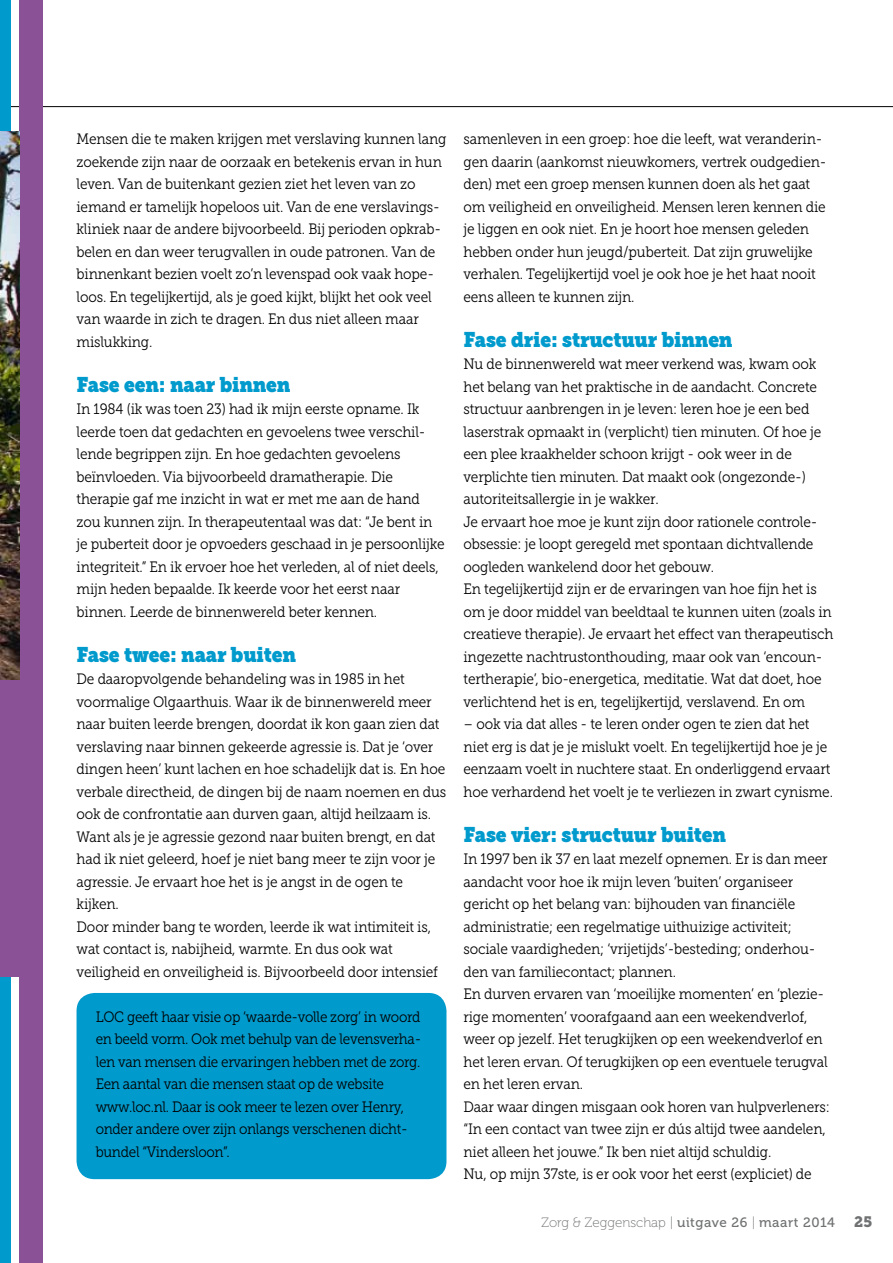
<style>
.page{position:relative;width:893px;height:1263px;background:#fff}
.page>*{position:absolute;margin:0;border:0;box-sizing:border-box;transform-origin:0 0}
.t1{font:21px "Museo Slab";letter-spacing:-.01em;color:#009acd;scale:.91 1}
.t2{font:15px/22.5px "Museo Slab 300";letter-spacing:-.01em;color:#000;scale:.91 1}
.t3{font:15px/22.5px "Museo Slab 300";letter-spacing:-.01em;color:#000;scale:.9 1}
.t4{font:15px "Museo Slab 900";color:#707172}
.t5{font:13.5px "Museo 100";color:#707172}
.s1{font-family:"Museo 500"}
</style>
<div class="page">
<hr style="left:0;top:106px;width:893px;height:1px;background:#000">
<div style="left:19px;top:0;width:24px;height:1263px;background:#8b5197"></div>
<div style="left:0;top:0;width:11px;height:1263px;background:#009acd"></div>
<div style="left:77px;top:993px;width:369px;height:186px;background:#009acd;border-radius:18px"></div>
<img style="left:0;top:132px;width:19px;height:548px">
<div style="left:0;top:680px;width:27px;height:297px;background:#8b5197"></div>
<p class="t2" style="left:77px;top:128px;width:408px">Mensen die te maken krijgen met verslaving kunnen lang zoekende zijn naar de oorzaak en betekenis ervan in hun leven. Van de buitenkant gezien ziet het leven van zo iemand er tamelijk hopeloos uit. Van de ene verslavings&shy;kliniek naar de andere bijvoorbeeld. Bij perioden opkrab&shy;belen en dan weer terugvallen in oude patronen. Van de binnenkant bezien voelt zo’n levenspad ook vaak hope&shy;loos. En tegelijkertijd, als je goed kijkt, blijkt het ook veel van waarde in zich te dragen. En dus niet alleen maar mislukking.</p>
<h1 class="t1" style="left:77px;top:372px;width:237px">Fase een: naar binnen</h1>
<p class="t2" style="left:77px;top:398px;width:406px">In 1984 (ik was toen 23) had ik mijn eerste opname. Ik leerde toen dat gedachten en gevoelens twee verschil&shy;lende begrippen zijn. En hoe gedachten gevoelens beïnvloeden. Via bijvoorbeeld dramatherapie. Die therapie gaf me inzicht in wat er met me aan de hand zou kunnen zijn. In therapeutentaal was dat: “Je bent in je puberteit door je opvoeders geschaad in je persoonlijke integriteit.” En ik ervoer hoe het verleden, al of niet deels, mijn heden bepaalde. Ik keerde voor het eerst naar binnen. Leerde de binnenwereld beter kennen.</p>
<h1 class="t1" style="left:77px;top:642px;width:243px">Fase twee: naar buiten</h1>
<p class="t2" style="left:77px;top:668px;width:408px">De daaropvolgende behandeling was in 1985 in het voormalige Olgaarthuis. Waar ik de binnenwereld meer naar buiten leerde brengen, doordat ik kon gaan zien dat verslaving naar binnen gekeerde agressie is. Dat je ‘over dingen heen’ kunt lachen en hoe schadelijk dat is. En hoe verbale directheid, de dingen bij de naam noemen en dus ook de confrontatie aan durven gaan, altijd heilzaam is.<br>Want als je je agressie gezond naar buiten brengt, en dat had ik niet geleerd, hoef je niet bang meer te zijn voor je agressie. Je ervaart hoe het is je angst in de ogen te kijken.<br>Door minder bang te worden, leerde ik wat intimiteit is, wat contact is, nabijheid, warmte. En dus ook wat veiligheid en onveiligheid is. Bijvoorbeeld door intensief</p>
<p class="t3" style="left:96px;top:1005px;width:363px">LOC geeft haar visie op ‘waarde-volle zorg’ in woord en beeld vorm. Ook met behulp van de levensverha&shy;len van mensen die ervaringen hebben met de zorg.<br>Een aantal van die mensen staat op de website www.loc.nl. Daar is ook meer te lezen over Henry, onder andere over zijn onlangs verschenen dicht&shy;bundel “Vindersloon”.</p>
<p class="t2" style="left:463px;top:128px;width:400px">samenleven in een groep: hoe die leeft, wat veranderin&shy;gen daarin (aankomst nieuwkomers, vertrek oudgedien&shy;den) met een groep mensen kunnen doen als het gaat om veiligheid en onveiligheid. Mensen leren kennen die je liggen en ook niet. En je hoort hoe mensen geleden hebben onder hun jeugd/puberteit. Dat zijn gruwelijke verhalen. Tegelijkertijd voel je ook hoe je het haat nooit eens alleen te kunnen zijn.</p>
<h1 class="t1" style="left:463px;top:327px;width:297px">Fase drie: structuur binnen</h1>
<p class="t2" style="left:463px;top:353px;width:408px">Nu de binnenwereld wat meer verkend was, kwam ook het belang van het praktische in de aandacht. Concrete structuur aanbrengen in je leven: leren hoe je een bed laserstrak opmaakt in (verplicht) tien minuten. Of hoe je een plee kraakhelder schoon krijgt - ook weer in de verplichte tien minuten. Dat maakt ook (ongezonde-) autoriteitsallergie in je wakker.<br>Je ervaart hoe moe je kunt zijn door rationele controle&shy;obsessie: je loopt geregeld met spontaan dichtvallende oogleden wankelend door het gebouw.<br>En tegelijkertijd zijn er de ervaringen van hoe fijn het is om je door middel van beeldtaal te kunnen uiten (zoals in creatieve therapie). Je ervaart het effect van therapeutisch ingezette nachtrustonthouding, maar ook van ‘encoun&shy;tertherapie’, bio-energetica, meditatie. Wat dat doet, hoe verlichtend het is en, tegelijkertijd, verslavend. En om</p>
<p class="t2" style="left:463px;top:713px;width:407px">– ook via dat alles - te leren onder ogen te zien dat het niet erg is dat je je mislukt voelt. En tegelijkertijd hoe je je eenzaam voelt in nuchtere staat. En onderliggend ervaart hoe verhardend het voelt je te verliezen in zwart cynisme.</p>
<h1 class="t1" style="left:463px;top:822px;width:290px">Fase vier: structuur buiten</h1>
<p class="t2" style="left:463px;top:848px;width:404px">In 1997 ben ik 37 en laat mezelf opnemen. Er is dan meer aandacht voor hoe ik mijn leven ‘buiten’ organiseer gericht op het belang van: bijhouden van financiële administratie; een regelmatige uithuizige activiteit; sociale vaardigheden; ‘vrijetijds’-besteding; onderhou&shy;den van familiecontact; plannen.<br>En durven ervaren van ‘moeilijke momenten’ en ‘plezie&shy;rige momenten’ voorafgaand aan een weekendverlof, weer op jezelf. Het terugkijken op een weekendverlof en het leren ervan. Of terugkijken op een eventuele terugval en het leren ervan.<br>Daar waar dingen misgaan ook horen van hulpverleners: “In een contact van twee zijn er dús altijd twee aandelen, niet alleen het jouwe.” Ik ben niet altijd schuldig.<br>Nu, op mijn 37ste, is er ook voor het eerst (expliciet) de</p>
<p class="t5" style="left:541px;top:1215px;width:295px">Zorg &amp; Zeggenschap | <span class="s1">uitgave 26</span> | <span class="s1">maart 2014</span></p>
<p class="t4" style="left:854px;top:1213px;width:19px">25</p>
</div>
